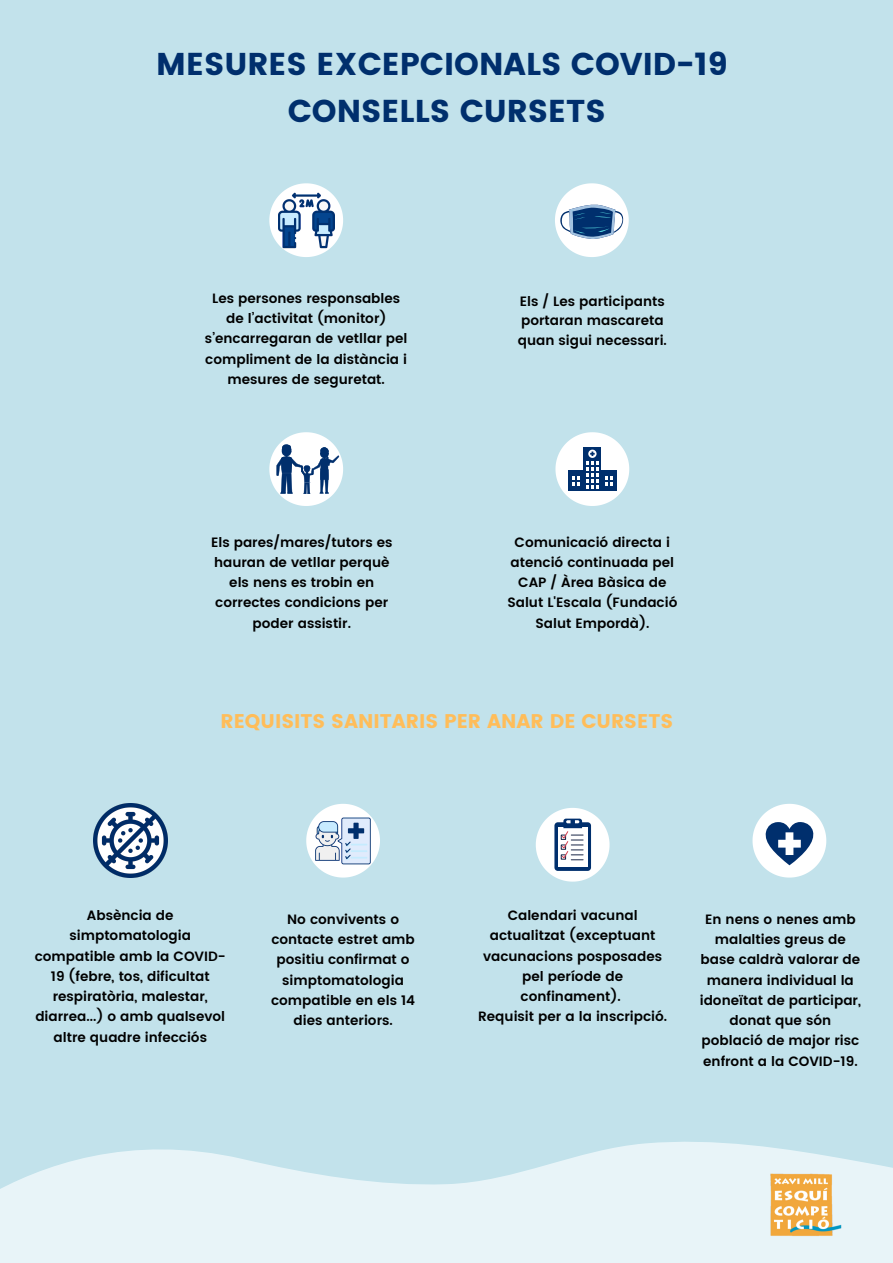
<style>
.page{position:relative;width:893px;height:1263px;background:#c2e2eb}
.page>*{position:absolute;margin:0;border:0;box-sizing:border-box;transform-origin:0 0}
.t1{font:31.5px/47.2px "Poppins";color:#002f6d;text-align:center}
.t2{font:19.73px "Poppins";color:#ffbd59}
.t3{font:600 13.5px/20.2px "Poppins";color:#000;text-align:center}
</style>
<div class="page">
<svg style="left:0;top:1141px;width:893px;height:122px;fill:#e8f4f8"></svg>
<img style="left:759px;top:1158px;width:90px;height:91px">
<img style="left:93px;top:804px;width:74px;height:73px">
<svg style="left:555px;top:183px;width:74px;height:74px"></svg>
<svg style="left:269px;top:183px;width:74px;height:74px"></svg>
<img style="left:278px;top:192px;width:56px;height:56px">
<svg style="left:306px;top:804px;width:74px;height:73px"></svg>
<img style="left:316px;top:813px;width:55px;height:55px">
<svg style="left:536px;top:808px;width:73px;height:74px"></svg>
<svg style="left:752px;top:804px;width:74px;height:73px"></svg>
<svg style="left:269px;top:432px;width:74px;height:74px"></svg>
<svg style="left:555px;top:432px;width:74px;height:74px"></svg>
<h1 class="t1" style="left:156px;top:40px;width:573px">MESURES EXCEPCIONALS COVID-19<br>CONSELLS CURSETS</h1>
<p class="t3" style="left:205px;top:289px;width:204px;line-height:20px">Les persones responsables de l’activitat (monitor) s’encarregaran de vetllar pel compliment de la distància i mesures de seguretat.</p>
<p class="t3" style="left:518px;top:291px;width:151px;line-height:20px;text-align:left">Els / Les participants portaran mascareta quan sigui necessari.</p>
<p class="t3" style="left:211px;top:532px;width:183px">Els pares/mares/tutors es hauran de vetllar perquè els nens es trobin en correctes condicions per poder assistir.</p>
<p class="t3" style="left:507px;top:532px;width:172px">Comunicació directa i atenció continuada pel<br>CAP / Àrea Bàsica de<br>Salut L'Escala (Fundació<br>Salut Empordà).</p>
<h2 class="t2" style="left:220px;top:709px;width:454px">REQUISITS SANITARIS PER ANAR DE CURSETS</h2>
<p class="t3" style="left:35px;top:905px;width:192px">Absència de simptomatologia compatible amb la COVID-<br>19 (febre, tos, dificultat respiratòria, malestar, diarrea...) o amb qualsevol altre quadre infecciós</p>
<p class="t3" style="left:271px;top:909px;width:146px">No convivents o contacte estret amb positiu confirmat o simptomatologia compatible en els 14 dies anteriors.</p>
<p class="t3" style="left:478px;top:905px;width:191px">Calendari vacunal actualitzat (exceptuant vacunacions posposades pel període de confinament).<br>Requisit per a la inscripció.</p>
<p class="t3" style="left:700px;top:909px;width:163px">En nens o nenes amb malalties greus de base caldrà valorar de manera individual la idoneïtat de participar, donat que són població de major risc enfront a la COVID-19.</p>
</div>
